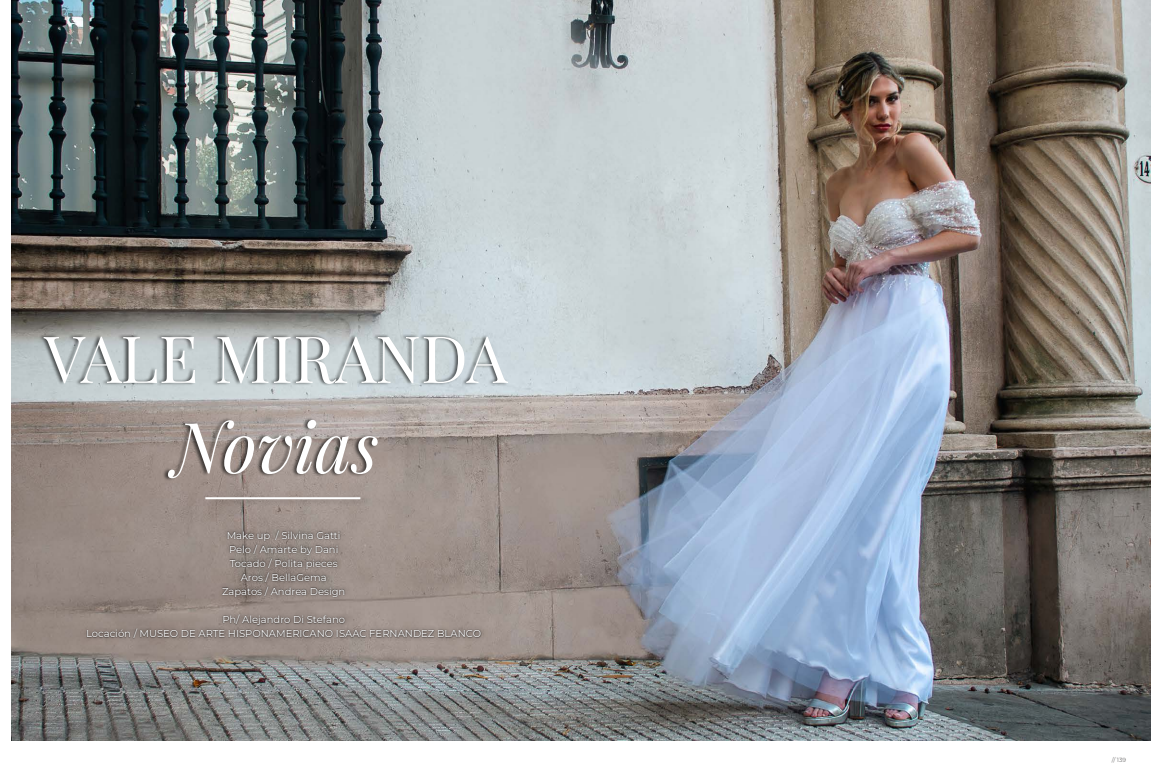
<style>
.page{position:relative;width:1163px;height:780px;background:#fff}
.page>*{position:absolute;margin:0;border:0;box-sizing:border-box;transform-origin:0 0}
.t1{font:italic 70px "Playfair Display";color:#fff}
.t2{font:65px "Playfair Display";color:#fff}
.t3{font:10px/14px "Montserrat";color:#fff;text-align:center}
.t4{font:6px "Montserrat";color:#706f6f}
</style>
<div class="page">
<img style="left:11px;top:0;width:1139px;height:740px">
<div style="left:38px;top:334px;width:470px;height:147px;background:#000;opacity:.61"></div>
<div style="left:82px;top:525px;width:403px;height:117px;background:#9b8f88"></div>
<div style="left:86px;top:529px;width:396px;height:110px;background:#000;opacity:.75"></div>
<div style="left:207px;top:494px;width:165px;height:13px;background:#000;opacity:.2"></div>
<hr style="left:205px;top:497px;width:155px;height:2px;background:#fff">
<h2 class="t2" style="left:44px;top:308px;width:465px">VALE MIRANDA</h2>
<h1 class="t1" style="left:173px;top:392px;width:207px">Novias</h1>
<p class="t3" style="left:222px;top:528px;width:125px">Make up / Silvina Gatti<br>Pelo / Amarte by Dani<br>Tocado / Polita pieces<br>Aros / BellaGema<br>Zapatos / Andrea Design</p>
<p class="t3" style="left:86px;top:612px;width:396px">Ph/ Alejandro Di Stefano<br>Locación / MUSEO DE ARTE HISPONAMERICANO ISAAC FERNANDEZ BLANCO</p>
<p class="t4" style="left:1111px;top:755px;width:16px">// 139</p>
</div>
